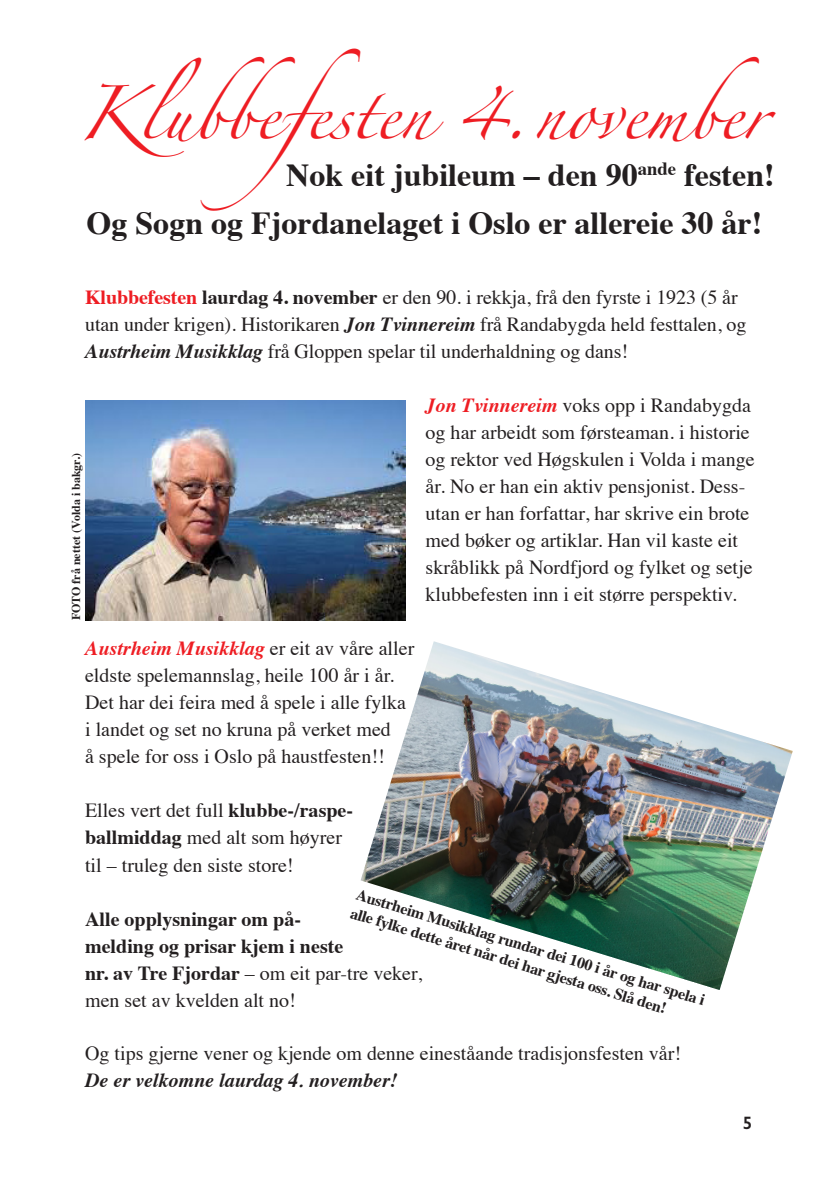
<style>
.page{position:relative;width:840px;height:1191px;background:#fff}
.page>*{position:absolute;margin:0;border:0;box-sizing:border-box;transform-origin:0 0}
.t1{font:48px "Zapfino";color:#ee1d23}
.t2{font:700 32px "Times";color:#231f20}
.t3{font:20px/27px "Times";color:#231f20}
.t4{font:700 20px/27px "Times";color:#231f20}
.t5{font:italic 700 20px "Times";color:#ee1d23}
.t6{font:italic 700 20px "Times";color:#231f20}
.t7{font:600 18px "Gill Sans";color:#231f20}
.t8{font:700 16px/19.2px "Times";color:#231f20}
.t9{font:700 12px "Times";color:#231f20}
.s1{font-weight:700;color:#ee1d23}
.s2{font-weight:700}
.s3{font-weight:700;font-style:italic}
.s4{font-weight:700;font-style:italic;color:#ee1d23}
.s5{font-weight:400;font-style:normal;color:#231f20}
.s6{font-weight:400}
</style>
<div class="page">
<img style="left:360px;top:641px;width:432px;height:349px">
<img style="left:85px;top:401px;width:320px;height:219px">
<p class="t1" style="left:78px;top:93px;width:689px">Klubbefesten 4.november</p>
<p class="t2" style="left:286px;top:144px;width:490px">Nok eit jubileum – den 90<sup>ande</sup> festen!</p>
<p class="t2" style="left:86px;top:192px;width:677px">Og Sogn og Fjordanelaget i Oslo er allereie 30 år!</p>
<p class="t3" style="left:85px;top:282px;width:662px"><span class="s1">Klubbefesten</span> <span class="s2">laurdag 4. november</span> er den 90. i rekkja, frå den fyrste i 1923 (5 år utan under krigen). Historikaren <span class="s3">Jon Tvinnereim</span> frå Randabygda held festtalen, og<br><span class="s3">Austrheim Musikklag</span> frå Gloppen spelar til underhaldning og dans!</p>
<p class="t3" style="left:425px;top:390px;width:330px"><span class="s4">Jon Tvinnereim</span> voks opp i Randabygda og har arbeidt som førsteaman. i historie og rektor ved Høgskulen i Volda i mange år. No er han ein aktiv pensjonist. Dess&shy;utan er han forfattar, har skrive ein brote med bøker og artiklar. Han vil kaste eit skråblikk på Nordfjord og fylket og setje klubbefesten inn i eit større perspektiv.</p>
<p class="t5" style="left:85px;top:630px;width:330px">Austrheim Musikklag <span class="s5">er eit av våre aller</span></p>
<p class="t3" style="left:85px;top:660px;width:310px">eldste spelemannslag, heile 100 år i år.</p>
<p class="t3" style="left:85px;top:687px;width:322px">Det har dei feira med å spele i alle fylka</p>
<p class="t3" style="left:85px;top:714px;width:307px">i landet og set no kruna på verket med</p>
<p class="t3" style="left:85px;top:741px;width:301px">å spele for oss i Oslo på haustfesten!!</p>
<p class="t3" style="left:85px;top:795px;width:269px">Elles vert det full <span class="s2">klubbe-/raspe&shy;ballmiddag</span> med alt som høyrer</p>
<p class="t3" style="left:85px;top:849px;width:210px">til – truleg den siste store!</p>
<p class="t4" style="left:85px;top:903px;width:338px">Alle opplysningar om på-<br>melding og prisar kjem i neste<br>nr. av Tre Fjordar <span class="s6">– om eit par-tre veker, men set av kvelden alt no!</span></p>
<p class="t3" style="left:85px;top:1037px;width:597px">Og tips gjerne vener og kjende om denne eineståande tradisjonsfesten vår!</p>
<p class="t6" style="left:85px;top:1061px;width:314px">De er velkomne laurdag 4. november!</p>
<p class="t9" style="left:64px;top:620px;width:168px;rotate:-90deg">FOTO frå nettet (Volda i bakgr.)</p>
<p class="t8" style="left:360px;top:883px;width:365px;rotate:17deg">Austrheim Musikklag rundar dei 100 i år og har spela i alle fylke dette året når dei har gjesta oss. Slå den!</p>
<p class="t7" style="left:742px;top:1112px;width:11px">5</p>
</div>
